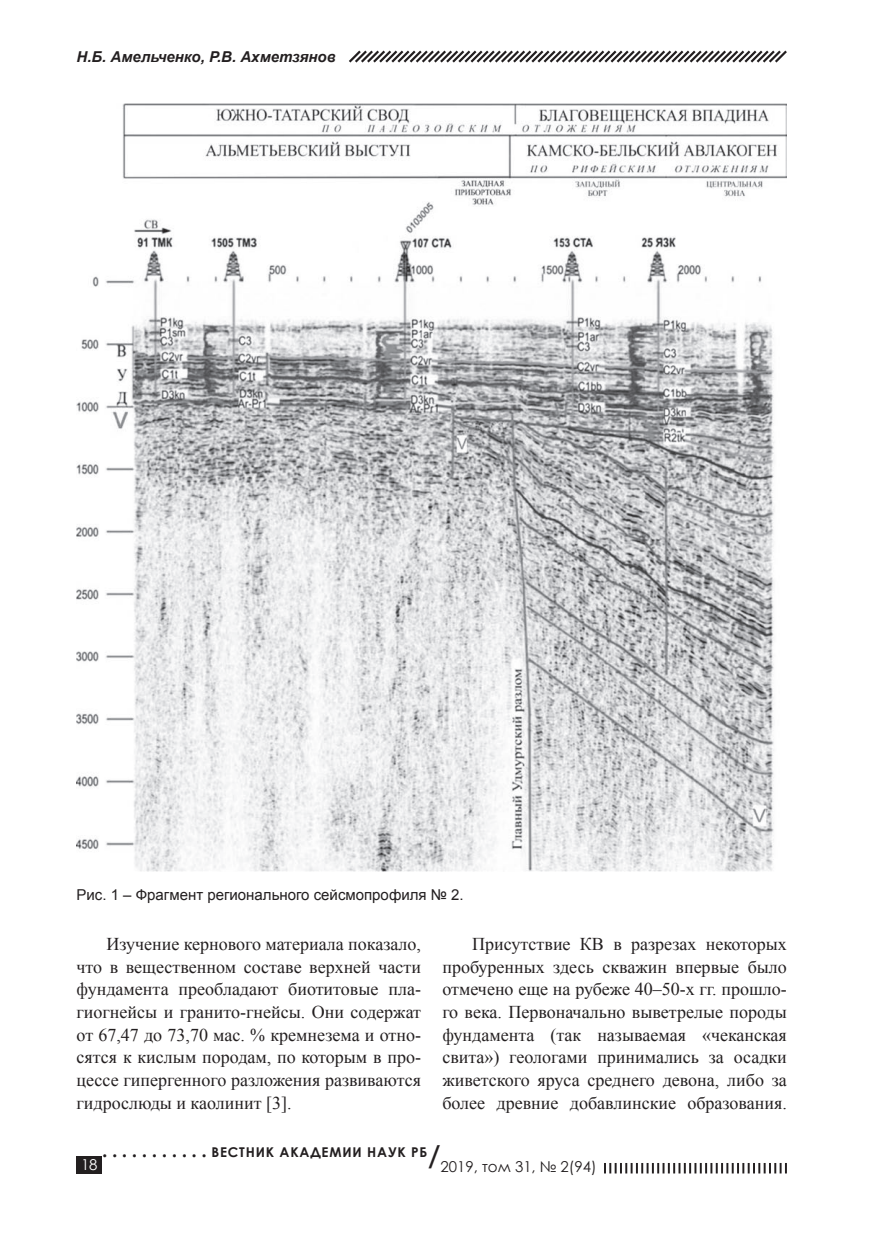
<style>
.page{position:relative;width:872px;height:1234px;background:#fff}
.page>*{position:absolute;margin:0;border:0;box-sizing:border-box;transform-origin:0 0}
.t1{font:18px/22.6px "Times New Roman";color:#231f20;text-align:justify}
.t2{font:15px "Arial";color:#231f20}
.t3{font:italic 700 15px "Arial";color:#231f20}
.t4{font:15px "Century Gothic";color:#231f20}
.t5{font:15px "Century Gothic";color:#fff}
.t6{font:700 13.5px "Century Gothic";letter-spacing:.06em;color:#231f20}
.s1{font-size:19.5px}
.s2{font-size:27px}
</style>
<div class="page">
<svg style="left:349px;top:50px;width:438px;height:13px"></svg>
<img style="left:77px;top:103px;width:709px;height:768px">
<div style="left:77px;top:1156px;width:25px;height:17px;background:#231f20"></div>
<svg style="left:604px;top:1163px;width:183px;height:10px"></svg>
<p class="t3" style="left:77px;top:47px;width:261px">Н.Б. Амельченко, Р.В. Ахметзянов</p>
<p class="t2" style="left:77px;top:885px;width:388px">Рис. 1 – Фрагмент регионального сейсмопрофиля № 2.</p>
<p class="t1" style="left:77px;top:932px;width:346px;text-indent:30px">Изучение кернового материала показало, что в вещественном составе верхней части фундамента преобладают биотитовые пла&shy;гиогнейсы и гранито-гнейсы. Они содержат от 67,47 до 73,70 мас. % кремнезема и отно&shy;сятся к кислым породам, по которым в про&shy;цессе гипергенного разложения развиваются гидрослюды и каолинит [3].</p>
<p class="t1" style="left:442px;top:932px;width:346px;text-indent:30px">Присутствие КВ в разрезах некоторых пробуренных здесь скважин впервые было отмечено еще на рубеже 40–50-х гг. прошло&shy;го века. Первоначально выветрелые породы фундамента (так называемая «чеканская свита») геологами принимались за осадки живетского яруса среднего девона, либо за более древние добавлинские образования.</p>
<p class="t6" style="left:102px;top:1141px;width:340px"><span class="s1">. . . . . . . . . . .</span> ВЕСТНИК АКАДЕМИИ НАУК РБ<span class="s2">/</span></p>
<p class="t5" style="left:81px;top:1153px;width:8px">18</p>
<p class="t4" style="left:440px;top:1156px;width:158px">201 9, том 31, № 2(94)</p>
</div>
